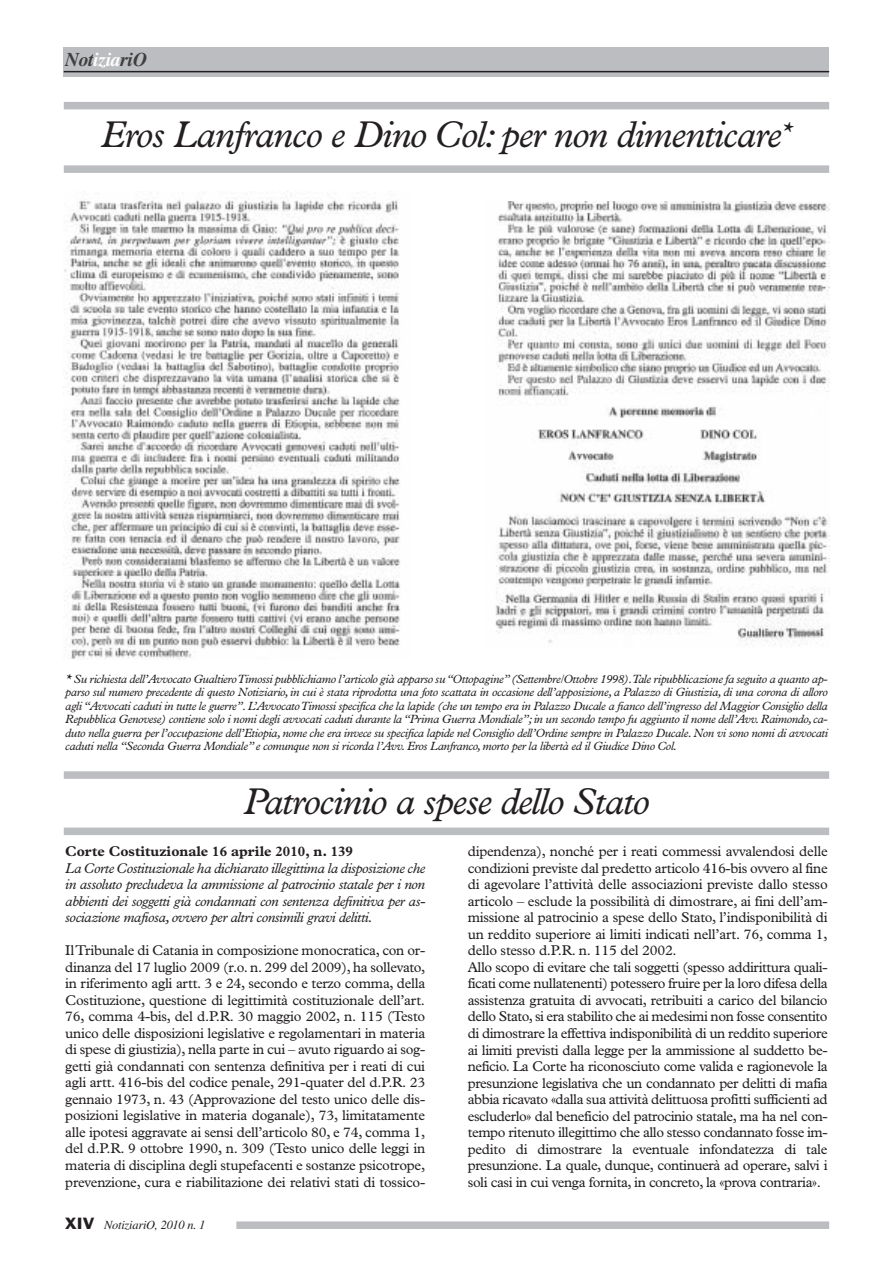
<style>
.page{position:relative;width:893px;height:1263px;background:#fff}
.page>*{position:absolute;margin:0;border:0;box-sizing:border-box;transform-origin:0 0}
.t1{font:italic 37.5px "Plantin";letter-spacing:-.025em;color:#231f20}
.t2{font:italic 700 19.5px "Times";letter-spacing:-.015em;color:#3e3e3f}
.t3{font:14.25px/16.5px "Plantin";letter-spacing:-.025em;color:#231f20;text-align:justify}
.t4{font:italic 14.25px/16.5px "Plantin";letter-spacing:-.025em;color:#231f20;text-align:justify}
.t5{font:700 14.25px "Plantin";color:#231f20}
.t6{font:italic 12.45px "Times";letter-spacing:-.02em;color:#231f20}
.t7{font:italic 12px/13.5px "Plantin";letter-spacing:-.025em;color:#231f20;text-align:justify}
.s1{color:#fff}
.s2{font-family:"Franklin Gothic";font-style:normal;font-size:15px}
</style>
<div class="page">
<div style="left:64px;top:47px;width:765px;height:30px;background:#bcbdc0"></div>
<hr style="left:64px;top:71px;width:765px;height:1px;background:#231f20">
<div style="left:236px;top:1221px;width:593px;height:8px;background:#bcbdc0"></div>
<div style="left:64px;top:165px;width:765px;height:8px;background:#bcbdc0"></div>
<div style="left:64px;top:102px;width:765px;height:7px;background:#bcbdc0"></div>
<img style="left:64px;top:193px;width:336px;height:466px">
<img style="left:495px;top:202px;width:334px;height:444px">
<div style="left:64px;top:827px;width:765px;height:8px;background:#bcbdc0"></div>
<div style="left:64px;top:771px;width:765px;height:8px;background:#bcbdc0"></div>
<h2 class="t2" style="left:65px;top:53px;width:83px">Not<span class="s1">izia</span>riO</h2>
<h1 class="t1" style="left:101px;top:121px;width:693px">Eros Lanfranco e Dino Col: per non dimenticare<sup>*</sup></h1>
<p class="t7" style="left:65px;top:673px;width:764px">* Su richiesta dell’Avvocato Gualtiero Timossi pubblichiamo l’articolo già apparso su “Ottopagine” (Settembre/Ottobre 1998).Tale ripubblicazione fa seguito a quanto ap&shy;parso sul numero precedente di questo Notiziario, in cui è stata riprodotta una foto scattata in occasione dell’apposizione, a Palazzo di Giustizia, di una corona di alloro agli “Avvocati caduti in tutte le guerre”. L’Avvocato Timossi specifica che la lapide (che un tempo era in Palazzo Ducale a fianco dell’ingresso del Maggior Consiglio della Repubblica Genovese) contiene solo i nomi degli avvocati caduti durante la “Prima Guerra Mondiale”; in un secondo tempo fu aggiunto il nome dell’Avv. Raimondo, ca&shy;duto nella guerra per l’occupazione dell’Etiopia, nome che era invece su specifica lapide nel Consiglio dell’Ordine sempre in Palazzo Ducale. Non vi sono nomi di avvocati caduti nella “Seconda Guerra Mondiale” e comunque non si ricorda l’Avv. Eros Lanfranco, morto per la libertà ed il Giudice Dino Col.</p>
<h1 class="t1" style="left:243px;top:789px;width:408px">Patrocinio a spese dello Stato</h1>
<p class="t5" style="left:65px;top:847px;width:289px">Corte Costituzionale 16 aprile 2010, n. 139</p>
<p class="t4" style="left:65px;top:861px;width:361px">La Corte Costituzionale ha dichiarato illegittima la disposizione che in assoluto precludeva la ammissione al patrocinio statale per i non abbienti dei soggetti già condannati con sentenza definitiva per as&shy;sociazione mafiosa, ovvero per altri consimili gravi delitti.</p>
<p class="t3" style="left:65px;top:944px;width:361px">Il Tribunale di Catania in composizione monocratica, con or&shy;dinanza del 17 luglio 2009 (r.o. n. 299 del 2009), ha sollevato, in riferimento agli artt. 3 e 24, secondo e terzo comma, della Costituzione, questione di legittimità costituzionale dell’art.<br>76, comma 4-bis, del d.P.R. 30 maggio 2002, n. 115 (Testo unico delle disposizioni legislative e regolamentari in materia di spese di giustizia), nella parte in cui – avuto riguardo ai sog&shy;getti già condannati con sentenza definitiva per i reati di cui agli artt. 416-bis del codice penale, 291-quater del d.P.R. 23 gennaio 1973, n. 43 (Approvazione del testo unico delle dis&shy;posizioni legislative in materia doganale), 73, limitatamente alle ipotesi aggravate ai sensi dell’articolo 80, e 74, comma 1, del d.P.R. 9 ottobre 1990, n. 309 (Testo unico delle leggi in materia di disciplina degli stupefacenti e sostanze psicotrope, prevenzione, cura e riabilitazione dei relativi stati di tossico-</p>
<p class="t6" style="left:65px;top:1220px;width:142px"><span class="s2">XIV</span> NotiziariO, 2010 n. 1</p>
<p class="t3" style="left:468px;top:845px;width:361px;text-align:left">dipendenza), nonché per i reati commessi avvalendosi delle condizioni previste dal predetto articolo 416-bis ovvero al fine di agevolare l’attività delle associazioni previste dallo stesso articolo – esclude la possibilità di dimostrare, ai fini dell’am&shy;missione al patrocinio a spese dello Stato, l’indisponibilità di un reddito superiore ai limiti indicati nell’art. 76, comma 1, dello stesso d.P.R. n. 115 del 2002.<br>Allo scopo di evitare che tali soggetti (spesso addirittura quali&shy;ficati come nullatenenti) potessero fruire per la loro difesa della assistenza gratuita di avvocati, retribuiti a carico del bilancio dello Stato, si era stabilito che ai medesimi non fosse consentito di dimostrare la effettiva indisponibilità di un reddito superiore ai limiti previsti dalla legge per la ammissione al suddetto be&shy;neficio. La Corte ha riconosciuto come valida e ragionevole la presunzione legislativa che un condannato per delitti di mafia abbia ricavato «dalla sua attività delittuosa profitti sufficienti ad escluderlo» dal beneficio del patrocinio statale, ma ha nel con&shy;tempo ritenuto illegittimo che allo stesso condannato fosse im&shy;pedito di dimostrare la eventuale infondatezza di tale presunzione. La quale, dunque, continuerà ad operare, salvi i soli casi in cui venga fornita, in concreto, la «prova contraria».</p>
</div>
